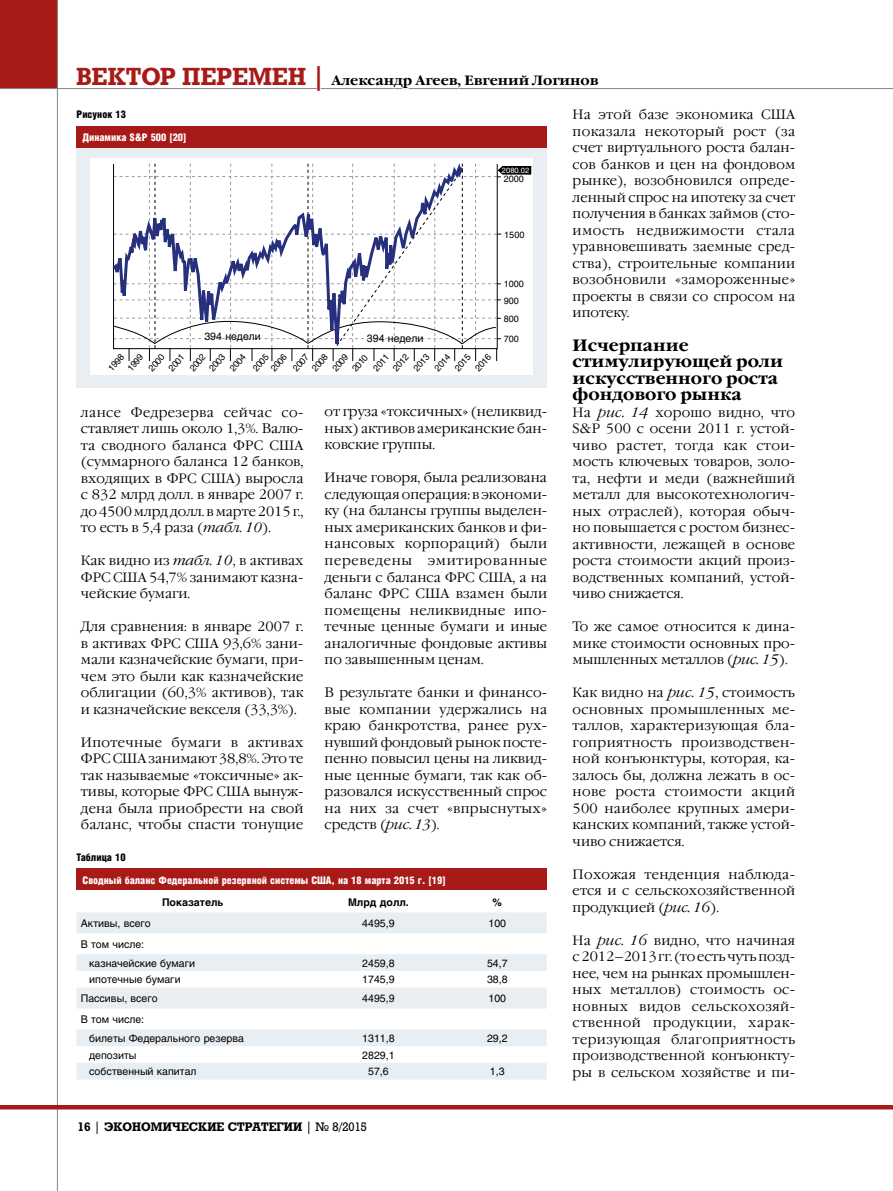
<style>
.page{position:relative;width:893px;height:1191px;background:#fff}
.page>*{position:absolute;margin:0;border:0;box-sizing:border-box;transform-origin:0 0}
.t1{font:700 16.5px/16.5px "Garamond C";color:#000}
.t2{font:300 13.5px/16.5px "Garamond C";letter-spacing:.005em;color:#000;text-align:justify}
.t3{font:700 13.5px "Garamond C";color:#000}
.t4{font:700 12px "Rodeo";color:#000}
.t5{font:10.5px/18.8px "Helios";color:#000}
.t6{font:900 10.5px "Helios Cond";color:#fff}
.t7{font:700 10.5px "Helios";color:#000}
.t8{font:900 10.5px "Helios Cond";color:#000}
.t9{font:9px/14.2px "Helios";color:#000}
.t10{font:7.5px "Helios";color:#fff}
.s1{font-family:"Rodeo";font-size:24px;color:#a81a18}
.s2{font-style:italic}
.s3{font-weight:400}
</style>
<div class="page">
<div style="left:0;top:0;width:58px;height:89px;background:#a81a18"></div>
<hr style="left:57px;top:0;width:1px;height:1191px;background:#868786">
<hr style="left:0;top:88px;width:893px;height:1px;background:#868786">
<hr style="left:0;top:1105px;width:893px;height:4px;background:#a81a18">
<div style="left:77px;top:868px;width:470px;height:22px;background:#a81a18"></div>
<svg style="left:77px;top:912px;width:470px;height:167px;fill:#e8eef2"></svg>
<div style="left:77px;top:126px;width:470px;height:261px;background:#e8eef2"></div>
<div style="left:77px;top:126px;width:470px;height:21px;background:#a81a18"></div>
<div style="left:90px;top:158px;width:443px;height:217px;background:#fff"></div>
<svg style="left:465px;top:164px;width:66px;height:197px"></svg>
<svg style="left:109px;top:147px;width:356px;height:215px"></svg>
<p class="t3" style="left:77px;top:73px;width:524px"><span class="s1">ВЕКТОР ПЕРЕМЕН |</span> Александр Агеев, Евгений Логинов</p>
<p class="t8" style="left:77px;top:108px;width:51px">Рисунок 13</p>
<p class="t6" style="left:83px;top:131px;width:105px">Динамика S&amp;P 500 [20]</p>
<p class="t10" style="left:502px;top:166px;width:29px">2080.02</p>
<p class="t9" style="left:504px;top:171px;width:22px">2000</p>
<p class="t9" style="left:504px;top:227px;width:22px">1500</p>
<p class="t5" style="left:204px;top:327px;width:58px">394 недели</p>
<p class="t5" style="left:367px;top:329px;width:58px">394 недели</p>
<p class="t9" style="left:113px;top:355px;width:20px;text-indent:-13px;rotate:-48deg">1998<br>1999</p>
<p class="t9" style="left:145px;top:365px;width:20px;rotate:-48deg">2000</p>
<p class="t9" style="left:165px;top:365px;width:20px;rotate:-48deg">2001</p>
<p class="t9" style="left:186px;top:365px;width:20px;rotate:-48deg">2002</p>
<p class="t9" style="left:214px;top:354px;width:20px;line-height:15.3px;text-indent:-14px;rotate:-48deg">2003<br>2004</p>
<p class="t9" style="left:257px;top:356px;width:20px;line-height:13.5px;text-indent:-12px;rotate:-48deg">2005<br>2006</p>
<p class="t9" style="left:298px;top:355px;width:20px;text-indent:-13px;rotate:-48deg">2007<br>2008</p>
<p class="t9" style="left:329px;top:365px;width:20px;rotate:-48deg">2009</p>
<p class="t9" style="left:348px;top:365px;width:20px;rotate:-48deg">2010</p>
<p class="t9" style="left:370px;top:365px;width:20px;rotate:-48deg">2011</p>
<p class="t9" style="left:389px;top:365px;width:20px;rotate:-48deg">2012</p>
<p class="t9" style="left:410px;top:365px;width:20px;rotate:-48deg">2013</p>
<p class="t9" style="left:431px;top:365px;width:20px;rotate:-48deg">2014</p>
<p class="t9" style="left:451px;top:365px;width:20px;rotate:-48deg">2015</p>
<p class="t9" style="left:471px;top:365px;width:20px;rotate:-48deg">2016</p>
<p class="t9" style="left:504px;top:277px;width:22px">1000</p>
<p class="t9" style="left:504px;top:293px;width:17px">900</p>
<p class="t9" style="left:504px;top:311px;width:17px">800</p>
<p class="t9" style="left:504px;top:332px;width:17px">700</p>
<p class="t2" style="left:81px;top:404px;width:224px">лансе Федрезерва сейчас со&shy;ставляет лишь около 1,3%. Валю&shy;та сводного баланса ФРС США (суммарного баланса 12 банков, входящих в ФРС США) выросла с 832 млрд долл. в январе 2007 г. до 4500млрд долл. в марте 2015 г., то есть в 5,4 раза (<span class="s2">табл. 10</span>).</p>
<p class="t2" style="left:81px;top:552px;width:224px">Как видно из <span class="s2">табл. 10</span>, в активах ФРС США 54,7% занимают казна&shy;чейские бумаги.</p>
<p class="t2" style="left:81px;top:618px;width:224px">Для сравнения: в январе 2007 г. в активах ФРС США 93,6% зани&shy;мали казначейские бумаги, при&shy;чем это были как казначейские облигации (60,3% активов), так и казначейские векселя (33,3%).</p>
<p class="t2" style="left:81px;top:734px;width:224px">Ипотечные бумаги в активах ФРС США занимают 38,8%. Это те так называемые «токсичные» ак&shy;тивы, которые ФРС США вынуж&shy;дена была приобрести на свой баланс, чтобы спасти тонущие</p>
<p class="t8" style="left:77px;top:851px;width:51px">Таблица 10</p>
<p class="t2" style="left:325px;top:404px;width:224px">от груза «токсичных» (неликвид&shy;ных) активов американские бан&shy;ковские группы.</p>
<p class="t2" style="left:325px;top:470px;width:224px">Иначе говоря, была реализована следующая операция: в экономи&shy;ку (на балансы группы выделен&shy;ных американских банков и фи&shy;нансовых корпораций) были переведены эмитированные деньги с баланса ФРС США, а на баланс ФРС США взамен были помещены неликвидные ипо&shy;течные ценные бумаги и иные аналогичные фондовые активы по завышенным ценам.</p>
<p class="t2" style="left:325px;top:684px;width:224px">В результате банки и финансо&shy;вые компании удержались на краю банкротства, ранее рух&shy;нувший фондовый рынок посте&shy;пенно повысил цены на ликвид&shy;ные ценные бумаги, так как об&shy;разовался искусственный спрос на них за счет «впрыснутых» средств (<span class="s2">рис. 13</span>).</p>
<p class="t6" style="left:83px;top:874px;width:364px">Сводный баланс Федеральной резервной системы США, на 18 марта 2015 г. [19]</p>
<p class="t7" style="left:162px;top:896px;width:63px">Показатель</p>
<p class="t7" style="left:348px;top:896px;width:62px">Млрд долл.</p>
<p class="t7" style="left:493px;top:896px;width:11px">%</p>
<p class="t5" style="left:81px;top:913px;width:72px">Активы, всего</p>
<p class="t5" style="left:362px;top:913px;width:34px">4495,9</p>
<p class="t5" style="left:488px;top:913px;width:19px">100</p>
<p class="t5" style="left:89px;top:934px;width:107px;text-indent:-9px">В том числе: казначейские бумаги</p>
<p class="t5" style="left:362px;top:953px;width:34px">2459,8</p>
<p class="t5" style="left:487px;top:953px;width:22px">54,7</p>
<p class="t5" style="left:89px;top:970px;width:93px">ипотечные бумаги</p>
<p class="t5" style="left:362px;top:970px;width:34px">1745,9</p>
<p class="t5" style="left:487px;top:970px;width:22px">38,8</p>
<p class="t5" style="left:81px;top:989px;width:78px">Пассивы, всего</p>
<p class="t5" style="left:362px;top:989px;width:34px">4495,9</p>
<p class="t5" style="left:488px;top:989px;width:19px">100</p>
<p class="t5" style="left:89px;top:1010px;width:156px;text-indent:-9px">В том числе:<br>билеты Федерального резерва</p>
<p class="t5" style="left:362px;top:1028px;width:34px">1311,8</p>
<p class="t5" style="left:487px;top:1028px;width:22px">29,2</p>
<p class="t5" style="left:89px;top:1045px;width:49px">депозиты</p>
<p class="t5" style="left:362px;top:1045px;width:34px">2829,1</p>
<p class="t5" style="left:89px;top:1062px;width:109px">собственный капитал</p>
<p class="t5" style="left:368px;top:1062px;width:22px">57,6</p>
<p class="t5" style="left:490px;top:1062px;width:16px">1,3</p>
<p class="t4" style="left:78px;top:1119px;width:291px">16 <span class="s3">|</span> ЭКОНОМИЧЕСКИЕ СТРАТЕГИИ <span class="s3">| № 8/2015</span></p>
<p class="t2" style="left:573px;top:107px;width:224px">На этой базе экономика США показала некоторый рост (за счет виртуального роста балан&shy;сов банков и цен на фондовом рынке), возобновился опреде&shy;ленный спрос на ипотеку за счет получения в банках займов (сто&shy;имость недвижимости стала уравновешивать заемные сред&shy;ства), строительные компании возобновили «замороженные» проекты в связи со спросом на ипотеку.</p>
<p class="t1" style="left:573px;top:337px;width:212px">Исчерпание стимулирующей роли искусственного роста фондового рынка</p>
<p class="t2" style="left:573px;top:404px;width:224px">На <span class="s2">рис. 14</span> хорошо видно, что S&amp;P 500 с осени 2011 г. устой&shy;чиво растет, тогда как стои&shy;мость ключевых товаров, золо&shy;та, нефти и меди (важнейший металл для высокотехнологич&shy;ных отраслей), которая обыч&shy;но повышается с ростом бизнес&shy;активности, лежащей в основе роста стоимости акций произ&shy;водственных компаний, устой&shy;чиво снижается.</p>
<p class="t2" style="left:573px;top:618px;width:224px">То же самое относится к дина&shy;мике стоимости основных про&shy;мышленных металлов (<span class="s2">рис. 15</span>).</p>
<p class="t2" style="left:573px;top:684px;width:224px">Как видно на <span class="s2">рис. 15</span>, стоимость основных промышленных ме&shy;таллов, характеризующая бла&shy;гоприятность производствен&shy;ной конъюнктуры, которая, ка&shy;залось бы, должна лежать в ос&shy;нове роста стоимости акций 500 наиболее крупных амери&shy;канских компаний, также устой&shy;чиво снижается.</p>
<p class="t2" style="left:573px;top:866px;width:224px">Похожая тенденция наблюда&shy;ется и с сельскохозяйственной продукцией (<span class="s2">рис. 16</span>).</p>
<p class="t2" style="left:573px;top:932px;width:224px">На <span class="s2">рис. 16</span> видно, что начиная с 2012–2013гг. (то есть чуть позд&shy;нее, чем на рынках промышлен&shy;ных металлов) стоимость ос&shy;новных видов сельскохозяй&shy;ственной продукции, харак&shy;теризующая благоприятность производственной конъюнкту&shy;ры в сельском хозяйстве и пи-</p>
</div>
